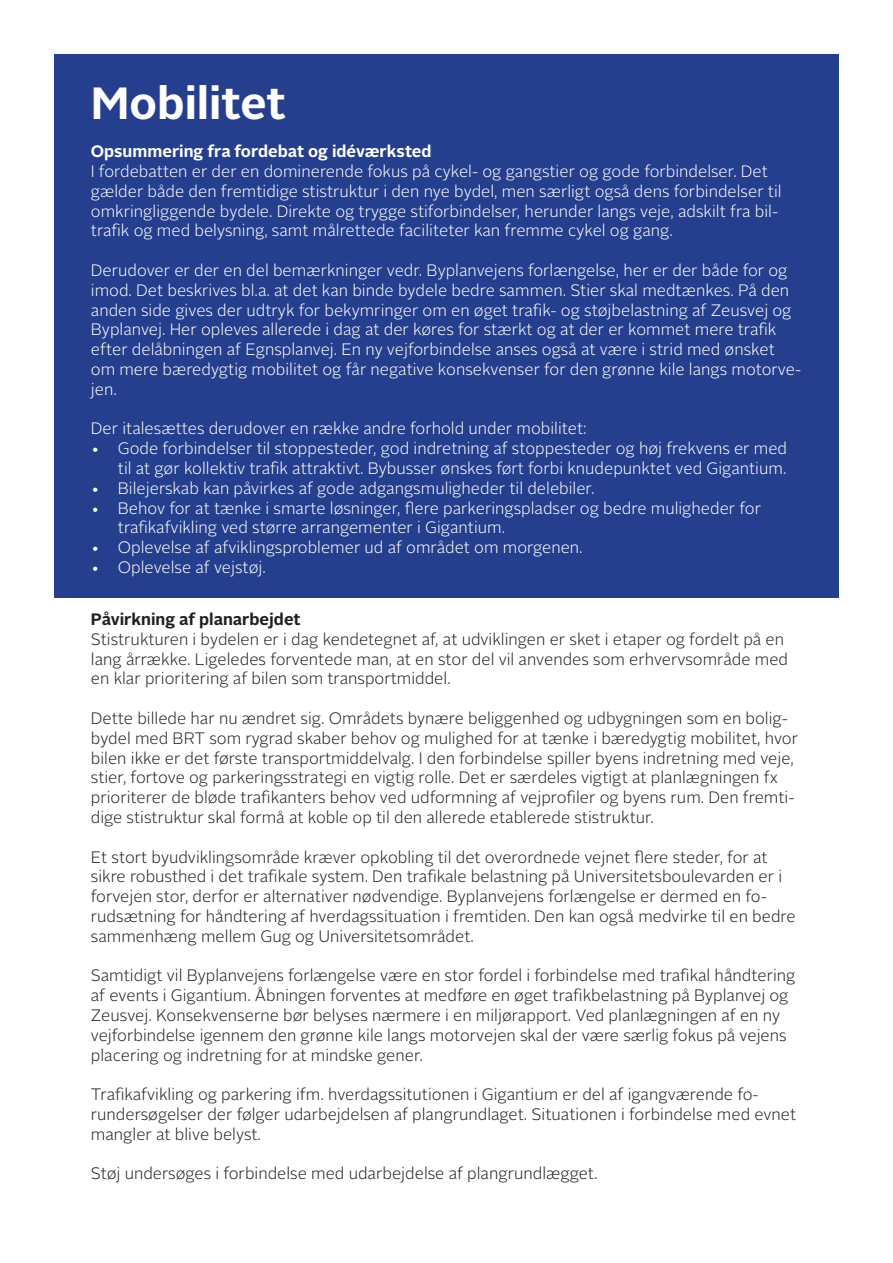
<style>
.page{position:relative;width:893px;height:1263px;background:#fff}
.page>*{position:absolute;margin:0;border:0;box-sizing:border-box;transform-origin:0 0}
.t1{font:700 45px "Alright Sans";color:#fff}
.t2{font:300 16.5px/19.8px "Alright Sans";color:#231f20}
.t3{font:300 16.5px/19.8px "Alright Sans";color:#fff}
.t4{font:700 16.5px "Alright Sans";color:#fff}
.t5{font:700 16.5px "Alright Sans";color:#231f20}
</style>
<div class="page">
<div style="left:54px;top:54px;width:785px;height:543px;background:#253f8e"></div>
<p class="t1" style="left:91px;top:72px;width:197px">Mobilitet</p>
<p class="t4" style="left:91px;top:140px;width:342px">Opsummering fra fordebat og idéværksted</p>
<p class="t3" style="left:91px;top:162px;width:692px">I fordebatten er der en dominerende fokus på cykel- og gangstier og gode forbindelser. Det gælder både den fremtidige stistruktur i den nye bydel, men særligt også dens forbindelser til omkringliggende bydele. Direkte og trygge stiforbindelser, herunder langs veje, adskilt fra bil&shy;trafik og med belysning, samt målrettede faciliteter kan fremme cykel og gang.</p>
<p class="t3" style="left:91px;top:261px;width:712px">Derudover er der en del bemærkninger vedr. Byplanvejens forlængelse, her er der både for og imod. Det beskrives bl.a. at det kan binde bydele bedre sammen. Stier skal medtænkes. På den anden side gives der udtryk for bekymringer om en øget trafik- og støjbelastning af Zeusvej og Byplanvej. Her opleves allerede i dag at der køres for stærkt og at der er kommet mere trafik efter delåbningen af Egnsplanvej. En ny vejforbindelse anses også at være i strid med ønsket om mere bæredygtig mobilitet og får negative konsekvenser for den grønne kile langs motorve&shy;jen.</p>
<p class="t3" style="left:91px;top:419px;width:497px">Der italesættes derudover en række andre forhold under mobilitet:</p>
<p class="t3" style="left:91px;top:439px;width:698px;text-align:right">• Gode forbindelser til stoppesteder, god indretning af stoppesteder og høj frekvens er med til at gør kollektiv trafik attraktivt. Bybusser ønskes ført forbi knudepunktet ved Gigantium.</p>
<p class="t3" style="left:91px;top:478px;width:505px">• Bilejerskab kan påvirkes af gode adgangsmuligheder til delebiler.</p>
<p class="t3" style="left:118px;top:498px;width:645px;text-indent:-27px">• Behov for at tænke i smarte løsninger, flere parkeringspladser og bedre muligheder for trafikafvikling ved større arrangementer i Gigantium.</p>
<p class="t3" style="left:91px;top:538px;width:493px">• Oplevelse af afviklingsproblemer ud af området om morgenen.</p>
<p class="t3" style="left:91px;top:558px;width:176px">• Oplevelse af vejstøj.</p>
<p class="t5" style="left:91px;top:607px;width:211px">Påvirkning af planarbejdet</p>
<p class="t2" style="left:91px;top:629px;width:699px">Stistrukturen i bydelen er i dag kendetegnet af, at udviklingen er sket i etaper og fordelt på en lang årrække. Ligeledes forventede man, at en stor del vil anvendes som erhvervsområde med en klar prioritering af bilen som transportmiddel.</p>
<p class="t2" style="left:91px;top:708px;width:709px">Dette billede har nu ændret sig. Områdets bynære beliggenhed og udbygningen som en bolig&shy;bydel med BRT som rygrad skaber behov og mulighed for at tænke i bæredygtig mobilitet, hvor bilen ikke er det første transportmiddelvalg. I den forbindelse spiller byens indretning med veje, stier, fortove og parkeringsstrategi en vigtig rolle. Det er særdeles vigtigt at planlægningen fx prioriterer de bløde trafikanters behov ved udformning af vejprofiler og byens rum. Den fremti&shy;dige stistruktur skal formå at koble op til den allerede etablerede stistruktur.</p>
<p class="t2" style="left:91px;top:847px;width:706px">Et stort byudviklingsområde kræver opkobling til det overordnede vejnet flere steder, for at sikre robusthed i det trafikale system. Den trafikale belastning på Universitetsboulevarden er i forvejen stor, derfor er alternativer nødvendige. Byplanvejens forlængelse er dermed en fo&shy;rudsætning for håndtering af hverdagssituation i fremtiden. Den kan også medvirke til en bedre sammenhæng mellem Gug og Universitetsområdet.</p>
<p class="t2" style="left:91px;top:966px;width:706px">Samtidigt vil Byplanvejens forlængelse være en stor fordel i forbindelse med trafikal håndtering af events i Gigantium. Åbningen forventes at medføre en øget trafikbelastning på Byplanvej og Zeusvej. Konsekvenserne bør belyses nærmere i en miljørapport. Ved planlægningen af en ny vejforbindelse igennem den grønne kile langs motorvejen skal der være særlig fokus på vejens placering og indretning for at mindske gener.</p>
<p class="t2" style="left:91px;top:1085px;width:707px">Trafikafvikling og parkering ifm. hverdagssitutionen i Gigantium er del af igangværende fo&shy;rundersøgelser der følger udarbejdelsen af plangrundlaget. Situationen i forbindelse med evnet mangler at blive belyst.</p>
<p class="t2" style="left:91px;top:1164px;width:508px">Støj undersøges i forbindelse med udarbejdelse af plangrundlægget.</p>
</div>
